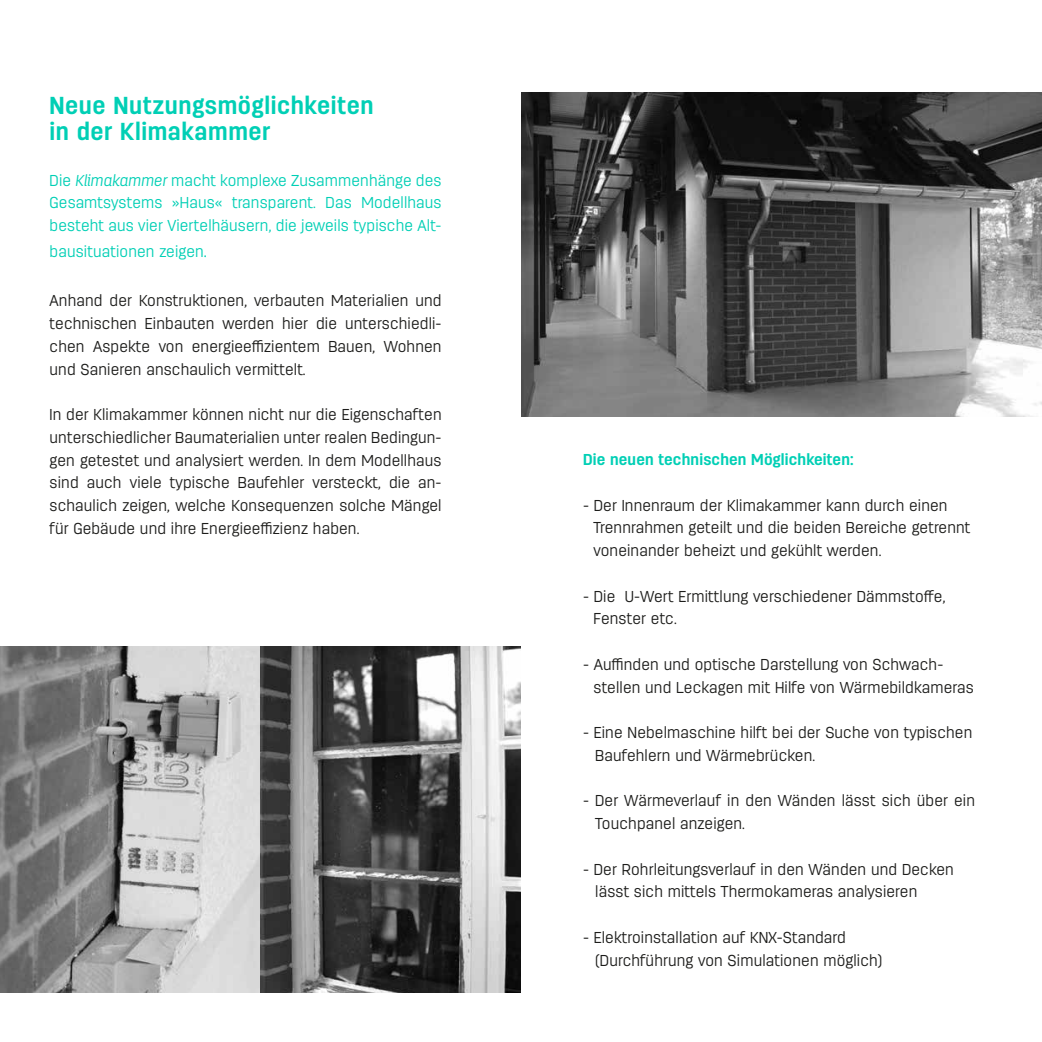
<style>
.page{position:relative;width:1042px;height:1042px;background:#fff}
.page>*{position:absolute;margin:0;border:0;box-sizing:border-box;transform-origin:0 0}
.t1{font:700 24.5px/26.2px "Antartida";letter-spacing:.025em;color:#00cfb5}
.t2{font:300 15.75px/22.8px "Antartida";letter-spacing:.01em;color:#1d1d1b}
.t3{font:300 15.75px/22.8px "Antartida";letter-spacing:.01em;color:#00cfb5;text-align:justify}
.t4{font:700 15.75px "Antartida";letter-spacing:.01em;color:#00cfb5}
.s1{font-style:italic}
.s2{font-size:17.5px}
</style>
<div class="page">
<img style="left:521px;top:93px;width:521px;height:324px">
<img style="left:0;top:646px;width:260px;height:346px">
<img style="left:260px;top:646px;width:261px;height:346px">
<h1 class="t1" style="left:50px;top:93px;width:325px">Neue Nutzungsmöglichkeiten in der Klimakammer</h1>
<p class="t3" style="left:50px;top:169px;width:393px">Die <span class="s1">Klimakammer</span> macht komplexe Zusammenhänge des Gesamtsystems »Haus« transparent. Das Modellhaus besteht aus vier Viertelhäusern, die jeweils typische Alt-</p>
<p class="t3" style="left:50px;top:241px;width:159px">bausituationen zeigen<span class="s2">.</span></p>
<p class="t2" style="left:50px;top:290px;width:393px;text-align:justify">Anhand der Konstruktionen, verbauten Materialien und technischen Einbauten werden hier die unterschiedli&shy;chen Aspekte von energieeffizientem Bauen, Wohnen und Sanieren anschaulich vermittelt.</p>
<p class="t2" style="left:50px;top:403px;width:393px;text-align:justify">In der Klimakammer können nicht nur die Eigenschaften unterschiedlicher Baumaterialien unter realen Bedingun&shy;gen getestet und analysiert werden. In dem Modellhaus sind auch viele typische Baufehler versteckt, die an&shy;schaulich zeigen, welche Konsequenzen solche Mängel für Gebäude und ihre Energieeffizienz haben.</p>
<p class="t4" style="left:583px;top:451px;width:272px">Die neuen technischen Möglichkeiten:</p>
<p class="t2" style="left:593px;top:494px;width:378px;text-indent:-11px">- Der Innenraum der Klimakammer kann durch einen<br>Trennrahmen geteilt und die beiden Bereiche getrennt voneinander beheizt und gekühlt werden.</p>
<p class="t2" style="left:593px;top:585px;width:353px;text-indent:-11px">- Die U-Wert Ermittlung verschiedener Dämmstoffe,<br>Fenster etc.</p>
<p class="t2" style="left:593px;top:653px;width:382px;text-indent:-11px">- Auffinden und optische Darstellung von Schwach&shy;stellen und Leckagen mit Hilfe von Wärmebildkameras</p>
<p class="t2" style="left:595px;top:721px;width:378px;text-indent:-12px">- Eine Nebelmaschine hilft bei der Suche von typischen<br>Baufehlern und Wärmebrücken.</p>
<p class="t2" style="left:595px;top:789px;width:381px;text-indent:-12px">- Der Wärmeverlauf in den Wänden lässt sich über ein<br>Touchpanel anzeigen.</p>
<p class="t2" style="left:595px;top:858px;width:360px;text-indent:-12px">- Der Rohrleitungsverlauf in den Wänden und Decken lässt sich mittels Thermokameras analysieren</p>
<p class="t2" style="left:595px;top:926px;width:288px;text-indent:-12px">- Elektroinstallation auf KNX-Standard (Durchführung von Simulationen möglich)</p>
</div>
